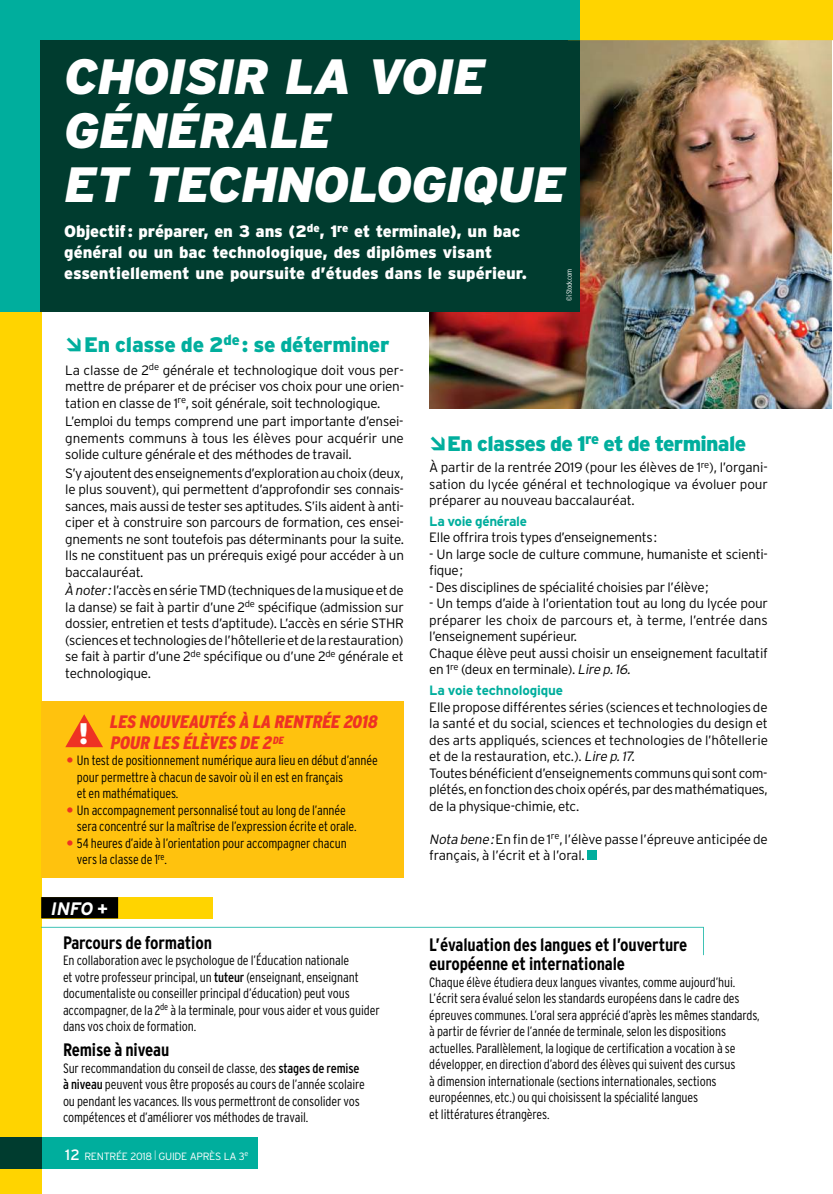
<style>
.page{position:relative;width:833px;height:1194px;background:#fff}
.page>*{position:absolute;margin:0;border:0;box-sizing:border-box;transform-origin:0 0}
.t1{font:italic 900 49.5px/54px "Interstate";letter-spacing:-.02em;color:#fff}
.t2{font:900 29.7px "Interstate";color:#fff}
.t3{font:900 21px "Interstate";letter-spacing:-.03em;color:#00ae9d}
.t4{font:700 condensed 18px/19.5px "Interstate";letter-spacing:-.01em;color:#000}
.t5{font:italic 900 condensed 18px/21px "Interstate";letter-spacing:-.01em;color:#ee3224}
.t6{font:italic 700 18px "Interstate";color:#fff}
.t7{font:900 16.5px/21px "Interstate";color:#fff}
.t8{font:300 13.5px/16.5px "Interstate";letter-spacing:-.02em;color:#000;text-align:justify}
.t9{font:300 condensed 13.5px/16.5px "Interstate";letter-spacing:-.01em;color:#000}
.t10{font:700 13.5px "Interstate";letter-spacing:-.01em;color:#00ae9d}
.t11{font:300 10.5px "Interstate";letter-spacing:-.03em;color:#fff}
.t12{font:300 condensed 7.5px "Interstate";letter-spacing:-.035em;color:#fff}
.s1{font-style:italic}
.s2{font-size:30px;color:#ee3224}
.s3{font-weight:400}
.s4{font-weight:400;font-size:15px}
.s5{font-size:13.5px}
</style>
<div class="page">
<img style="left:429px;top:40px;width:402px;height:369px">
<div style="left:0;top:0;width:41px;height:312px;background:#00ae9d"></div>
<div style="left:40px;top:40px;width:539px;height:272px;background:#003c2f"></div>
<div style="left:0;top:312px;width:41px;height:881px;background:#ffd400"></div>
<div style="left:0;top:0;width:579px;height:40px;background:#00ae9d"></div>
<div style="left:1px;top:1137px;width:257px;height:32px;background:#00ae9d"></div>
<div style="left:0;top:1137px;width:41px;height:32px;background:#003c2f"></div>
<div style="left:587px;top:850px;width:9px;height:10px;background:#00ae9d"></div>
<svg style="left:41px;top:926px;width:662px;height:29px"></svg>
<div style="left:41px;top:897px;width:171px;height:21px;background:#ffd400"></div>
<div style="left:41px;top:897px;width:77px;height:21px;background:#000"></div>
<div style="left:41px;top:701px;width:362px;height:176px;background:#ffc20e"></div>
<svg style="left:65px;top:714px;width:38px;height:33px"></svg>
<div style="left:579px;top:0;width:254px;height:40px;background:#ffd400"></div>
<h1 class="t1" style="left:64px;top:50px;width:503px">CHOISIR LA VOIE<br>GÉNÉRALE<br>ET TECHNOLOGIQUE</h1>
<p class="t7" style="left:64px;top:222px;width:464px">Objectif: préparer, en 3 ans (2<sup>de</sup>, 1<sup>re</sup> et terminale), un bac général ou un bac technologique, des diplômes visant essentiellement une poursuite d’études dans le supérieur.</p>
<p class="t12" style="left:566px;top:301px;width:33px;rotate:-90deg">© iStock.com</p>
<h3 class="t3" style="left:84px;top:337px;width:306px">En classe de 2<sup>de</sup> : se déterminer</h3>
<p class="t8" style="left:65px;top:363px;width:340px">La classe de 2<sup>de</sup> générale et technologique doit vous per&shy;mettre de préparer et de préciser vos choix pour une orien&shy;tation en classe de 1<sup>re</sup>, soit générale, soit technologique.</p>
<p class="t8" style="left:65px;top:414px;width:340px">L’emploi du temps comprend une part importante d’ensei&shy;gnements communs à tous les élèves pour acquérir une solide culture générale et des méthodes de travail.</p>
<p class="t8" style="left:65px;top:466px;width:340px">S’y ajoutent des enseignements d’exploration au choix (deux, le plus souvent), qui permettent d’approfondir ses connais&shy;sances, mais aussi de tester ses aptitudes. S’ils aident à anti&shy;ciper et à construire son parcours de formation, ces ensei&shy;gnements ne sont toutefois pas déterminants pour la suite.<br>Ils ne constituent pas un prérequis exigé pour accéder à un baccalauréat.</p>
<p class="t8" style="left:65px;top:583px;width:340px"><span class="s1">À noter :</span> l’accès en série TMD (techniques de la musique et de la danse) se fait à partir d’une 2<sup>de</sup> spécifique (admission sur dossier, entretien et tests d’aptitude). L’accès en série STHR (sciences et technologies de l’hôtellerie et de la restauration) se fait à partir d’une 2<sup>de</sup> spécifique ou d’une 2<sup>de</sup> générale et technologique.</p>
<h2 class="t2" style="left:78px;top:723px;width:12px">!</h2>
<h3 class="t5" style="left:109px;top:712px;width:271px">LES NOUVEAUTÉS À LA RENTRÉE 2018<br>POUR LES ÉLÈVES DE 2<sup>DE</sup></h3>
<p class="t9" style="left:77px;top:753px;width:302px;text-indent:-12px"><span class="s2">•</span> Un test de positionnement numérique aura lieu en début d’année pour permettre à chacun de savoir où il en est en français<br>et en mathématiques.</p>
<p class="t9" style="left:77px;top:803px;width:281px;text-indent:-12px"><span class="s2">•</span> Un accompagnement personnalisé tout au long de l’année sera concentré sur la maîtrise de l’expression écrite et orale.</p>
<p class="t9" style="left:77px;top:836px;width:271px;text-indent:-12px"><span class="s2">•</span> 54 heures d’aide à l’orientation pour accompagner chacun vers la classe de 1<sup>re</sup>.</p>
<h3 class="t6" style="left:51px;top:902px;width:59px">INFO +</h3>
<h3 class="t4" style="left:63px;top:934px;width:150px">Parcours de formation</h3>
<p class="t9" style="left:63px;top:953px;width:318px">En collaboration avec le psychologue de l’Éducation nationale<br>et votre professeur principal, un <span class="s3">tuteur</span> (enseignant, enseignant documentaliste ou conseiller principal d’éducation) peut vous accompagner, de la 2<sup>de</sup> à la terminale, pour vous aider et vous guider dans vos choix de formation.</p>
<h3 class="t4" style="left:63px;top:1042px;width:108px">Remise à niveau</h3>
<p class="t9" style="left:63px;top:1061px;width:303px">Sur recommandation du conseil de classe, des <span class="s3">stages de remise à niveau</span> peuvent vous être proposés au cours de l’année scolaire ou pendant les vacances. Ils vous permettront de consolider vos compétences et d’améliorer vos méthodes de travail.</p>
<p class="t11" style="left:65px;top:1152px;width:185px"><span class="s4">12</span> RENTRÉE 2018 <span class="s5">l</span> GUIDE APRÈS LA 3<sup>e</sup></p>
<h3 class="t3" style="left:447px;top:436px;width:300px">En classes de 1<sup>re</sup> et de terminale</h3>
<p class="t8" style="left:429px;top:460px;width:340px">À partir de la rentrée 2019 (pour les élèves de 1<sup>re</sup>), l’organi&shy;sation du lycée général et technologique va évoluer pour préparer au nouveau baccalauréat.</p>
<p class="t10" style="left:429px;top:516px;width:99px">La voie générale</p>
<p class="t8" style="left:429px;top:530px;width:229px">Elle offrira trois types d’enseignements :</p>
<p class="t8" style="left:429px;top:547px;width:340px">- Un large socle de culture commune, humaniste et scienti&shy;fique ;</p>
<p class="t8" style="left:429px;top:580px;width:281px">- Des disciplines de spécialité choisies par l’élève ;</p>
<p class="t8" style="left:429px;top:596px;width:340px;text-align:left">- Un temps d’aide à l’orientation tout au long du lycée pour préparer les choix de parcours et, à terme, l’entrée dans l’enseignement supérieur.<br>Chaque élève peut aussi choisir un enseignement facultatif en 1<sup>re</sup> (deux en terminale). <span class="s1">Lire p.16.</span></p>
<p class="t10" style="left:429px;top:685px;width:135px">La voie technologique</p>
<p class="t8" style="left:429px;top:700px;width:340px;text-align:left">Elle propose différentes séries (sciences et technologies de la santé et du social, sciences et technologies du design et des arts appliqués, sciences et technologies de l’hôtellerie et de la restauration, etc.). <span class="s1">Lire p.17.<br></span>Toutes bénéficient d’enseignements communs qui sont com&shy;plétés, en fonction des choix opérés, par des mathématiques, de la physique-chimie, etc.</p>
<p class="t8" style="left:429px;top:832px;width:340px"><span class="s1">Nota bene :</span>En fin de 1<sup>re</sup>, l’élève passe l’épreuve anticipée de français, à l’écrit et à l’oral.</p>
<h3 class="t4" style="left:429px;top:936px;width:259px">L’évaluation des langues et l’ouverture européenne et internationale</h3>
<p class="t9" style="left:429px;top:975px;width:332px">Chaque élève étudiera deux langues vivantes, comme aujourd’hui.<br>L’écrit sera évalué selon les standards européens dans le cadre des épreuves communes. L’oral sera apprécié d’après les mêmes standards, à partir de février de l’année de terminale, selon les dispositions actuelles. Parallèlement, la logique de certification a vocation à se développer, en direction d’abord des élèves qui suivent des cursus<br>à dimension internationale (sections internationales, sections européennes, etc.) ou qui choisissent la spécialité langues<br>et littératures étrangères.</p>
</div>
